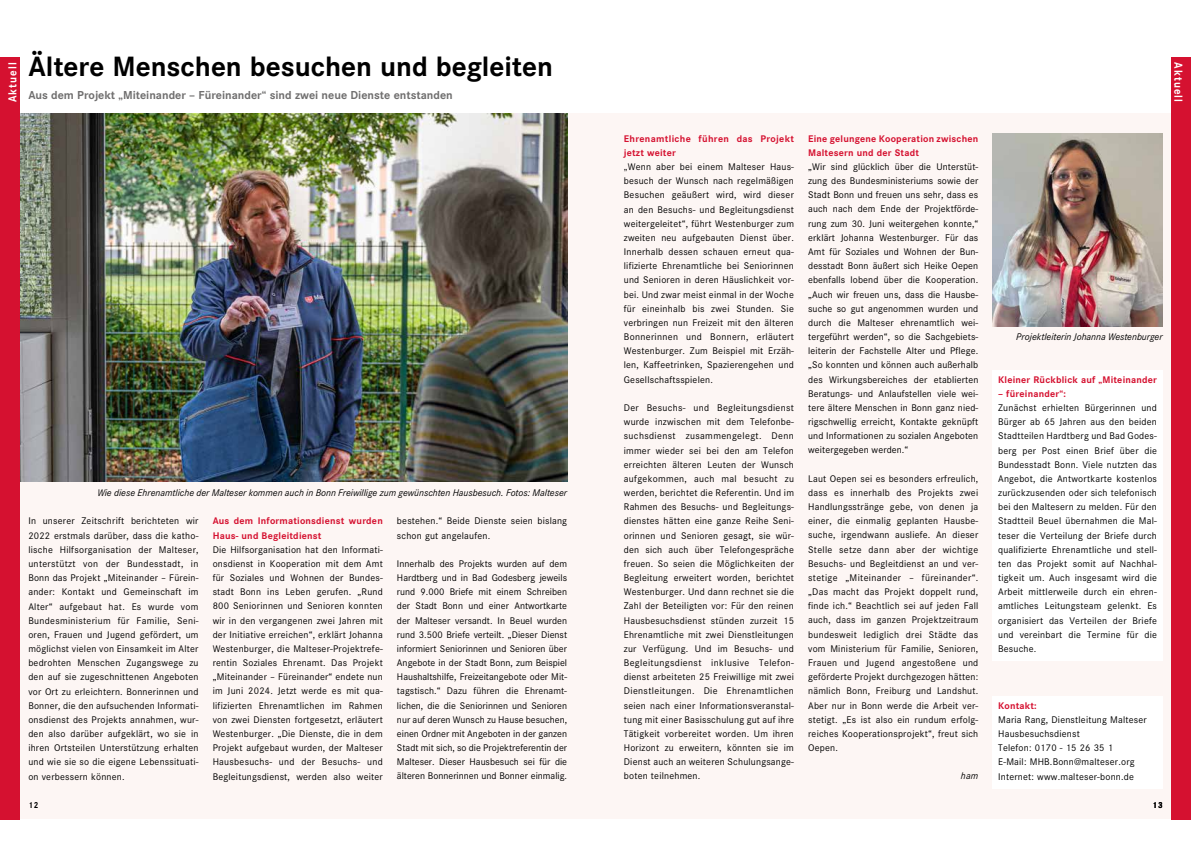
<style>
.page{position:relative;width:1191px;height:842px;background:#fff}
.page>*{position:absolute;margin:0;border:0;box-sizing:border-box;transform-origin:0 0}
.t1{font:700 29px "Corporate S";color:#000}
.t2{font:700 12px "Corporate S";color:#706f6f}
.t3{font:700 12px "Corporate S";letter-spacing:.1em;color:#fff;scale:.9 1}
.t4{font:10px/14.2px "Corporate S";letter-spacing:.02em;color:#000;text-align:justify}
.t5{font:700 10px/14.2px "Corporate S";letter-spacing:.02em;color:#d51130}
.t6{font:italic 10px "Corporate S";color:#000}
.t7{font:700 9px "Corporate S";color:#000;scale:.9 1}
.s1{font-weight:700;color:#d51130}
.s2{font-family:"Helvetica Neue LT Pro";font-weight:300}
</style>
<div class="page">
<div style="left:0;top:113px;width:1191px;height:706px;background:#fdf6f4"></div>
<div style="left:992px;top:370px;width:170px;height:36px;background:#fff"></div>
<div style="left:992px;top:399px;width:170px;height:262px;background:#fff"></div>
<div style="left:992px;top:696px;width:170px;height:22px;background:#fff"></div>
<div style="left:992px;top:710px;width:170px;height:36px;background:#fff"></div>
<div style="left:992px;top:739px;width:170px;height:21px;background:#fff"></div>
<div style="left:992px;top:753px;width:170px;height:35px;background:#fff"></div>
<img style="left:20px;top:113px;width:547px;height:369px">
<img style="left:992px;top:133px;width:170px;height:193px">
<div style="left:0;top:57px;width:20px;height:762px;background:#d51130"></div>
<div style="left:1171px;top:57px;width:20px;height:762px;background:#d51130"></div>
<p class="t3" style="left:4px;top:102px;width:46px;rotate:-90deg">Aktuell</p>
<h1 class="t1" style="left:28px;top:46px;width:526px">Ältere Menschen besuchen und begleiten</h1>
<p class="t2" style="left:28px;top:87px;width:426px">Aus dem Projekt „Miteinander – Füreinander“ sind zwei neue Dienste entstanden</p>
<p class="t3" style="left:1186px;top:62px;width:46px;rotate:90deg">Aktuell</p>
<p class="t6" style="left:97px;top:486px;width:471px">Wie diese Ehrenamtliche der Malteser kommen auch in Bonn Freiwillige zum gewünschten Hausbesuch. Fotos: Malteser</p>
<p class="t4" style="left:28px;top:514px;width:172px">In unserer Zeitschrift berichteten wir 2022 erstmals darüber, dass die katho&shy;lische Hilfsorganisation der Malteser, unterstützt von der Bundesstadt, in Bonn das Projekt „Miteinander – Fürein&shy;ander: Kontakt und Gemeinschaft im Alter“ aufgebaut hat. Es wurde vom Bundesministerium für Familie, Seni&shy;oren, Frauen und Jugend gefördert, um möglichst vielen von Einsamkeit im Alter bedrohten Menschen Zugangswege zu den auf sie zugeschnittenen Angeboten vor Ort zu erleichtern. Bonnerinnen und Bonner, die den aufsuchenden Informati&shy;onsdienst des Projekts annahmen, wur&shy;den also darüber aufgeklärt, wo sie in ihren Ortsteilen Unterstützung erhalten und wie sie so die eigene Lebenssituati&shy;on verbessern können.</p>
<p class="t5" style="left:213px;top:514px;width:172px">Aus dem Informationsdienst wurden<br>Haus- und Begleitdienst</p>
<p class="t4" style="left:213px;top:542px;width:172px">Die Hilfsorganisation hat den Informati&shy;onsdienst in Kooperation mit dem Amt für Soziales und Wohnen der Bundes&shy;stadt Bonn ins Leben gerufen. „Rund 800 Seniorinnen und Senioren konnten wir in den vergangenen zwei Jahren mit der Initiative erreichen“, erklärt Johanna Westenburger, die Malteser-Projektrefe&shy;rentin Soziales Ehrenamt. Das Projekt „Miteinander – Füreinander“ endete nun im Juni 2024. Jetzt werde es mit qua&shy;lifizierten Ehrenamtlichen im Rahmen von zwei Diensten fortgesetzt, erläutert Westenburger. „Die Dienste, die in dem Projekt aufgebaut wurden, der Malteser Hausbesuchs- und der Besuchs- und Begleitungsdienst, werden also weiter</p>
<p class="t4" style="left:397px;top:514px;width:172px">bestehen.“ Beide Dienste seien bislang schon gut angelaufen.</p>
<p class="t4" style="left:397px;top:556px;width:172px">Innerhalb des Projekts wurden auf dem Hardtberg und in Bad Godesberg jeweils rund 9.000 Briefe mit einem Schreiben der Stadt Bonn und einer Antwortkarte der Malteser versandt. In Beuel wurden rund 3.500 Briefe verteilt. „Dieser Dienst informiert Seniorinnen und Senioren über Angebote in der Stadt Bonn, zum Beispiel Haushaltshilfe, Freizeitangebote oder Mit&shy;tagstisch.“ Dazu führen die Ehrenamt&shy;lichen, die die Seniorinnen und Senioren nur auf deren Wunsch zu Hause besuchen, einen Ordner mit Angeboten in der ganzen Stadt mit sich, so die Projektreferentin der Malteser. Dieser Hausbesuch sei für die älteren Bonnerinnen und Bonner einmalig.</p>
<p class="t4" style="left:624px;top:131px;width:172px;text-align:left"><span class="s1">Ehrenamtliche führen das Projekt jetzt weiter<br></span><span class="s2">„</span>Wenn aber bei einem Malteser Haus&shy;besuch der Wunsch nach regelmäßigen Besuchen geäußert wird, wird dieser an den Besuchs- und Begleitungsdienst weitergeleitet“, führt Westenburger zum zweiten neu aufgebauten Dienst über.<br>Innerhalb dessen schauen erneut qua&shy;lifizierte Ehrenamtliche bei Seniorinnen und Senioren in deren Häuslichkeit vor&shy;bei. Und zwar meist einmal in der Woche für eineinhalb bis zwei Stunden. Sie verbringen nun Freizeit mit den älteren Bonnerinnen und Bonnern, erläutert Westenburger. Zum Beispiel mit Erzäh&shy;len, Kaffeetrinken, Spazierengehen und Gesellschaftsspielen.</p>
<p class="t4" style="left:624px;top:400px;width:172px">Der Besuchs- und Begleitungsdienst wurde inzwischen mit dem Telefonbe&shy;suchsdienst zusammengelegt. Denn immer wieder sei bei den am Telefon erreichten älteren Leuten der Wunsch aufgekommen, auch mal besucht zu werden, berichtet die Referentin. Und im Rahmen des Besuchs- und Begleitungs&shy;dienstes hätten eine ganze Reihe Seni&shy;orinnen und Senioren gesagt, sie wür&shy;den sich auch über Telefongespräche freuen. So seien die Möglichkeiten der Begleitung erweitert worden, berichtet Westenburger. Und dann rechnet sie die Zahl der Beteiligten vor: Für den reinen Hausbesuchsdienst stünden zurzeit 15<br>Ehrenamtliche mit zwei Dienstleitungen zur Verfügung. Und im Besuchs- und Begleitungsdienst inklusive Telefon&shy;dienst arbeiteten 25 Freiwillige mit zwei Dienstleitungen. Die Ehrenamtlichen seien nach einer Informationsveranstal&shy;tung mit einer Basisschulung gut auf ihre Tätigkeit vorbereitet worden. Um ihren Horizont zu erweitern, könnten sie im Dienst auch an weiteren Schulungsange&shy;boten teilnehmen.</p>
<p class="t5" style="left:808px;top:131px;width:172px">Eine gelungene Kooperation zwischen<br>Maltesern und der Stadt</p>
<p class="t4" style="left:808px;top:159px;width:172px">„Wir sind glücklich über die Unterstüt&shy;zung des Bundesministeriums sowie der Stadt Bonn und freuen uns sehr, dass es auch nach dem Ende der Projektförde&shy;rung zum 30. Juni weitergehen konnte,“ erklärt Johanna Westenburger. Für das Amt für Soziales und Wohnen der Bun&shy;desstadt Bonn äußert sich Heike Oepen ebenfalls lobend über die Kooperation. „Auch wir freuen uns, dass die Hausbe&shy;suche so gut angenommen wurden und durch die Malteser ehrenamtlich wei&shy;tergeführt werden“, so die Sachgebiets&shy;leiterin der Fachstelle Alter und Pflege. „So konnten und können auch außerhalb des Wirkungsbereiches der etablierten Beratungs- und Anlaufstellen viele wei&shy;tere ältere Menschen in Bonn ganz nied&shy;rigschwellig erreicht, Kontakte geknüpft und Informationen zu sozialen Angeboten weitergegeben werden.“</p>
<p class="t4" style="left:808px;top:471px;width:172px">Laut Oepen sei es besonders erfreulich, dass es innerhalb des Projekts zwei Handlungsstränge gebe, von denen ja einer, die einmalig geplanten Hausbe&shy;suche, irgendwann ausliefe. An dieser Stelle setze dann aber der wichtige Besuchs- und Begleitdienst an und ver&shy;stetige „Miteinander – füreinander“. „Das macht das Projekt doppelt rund, finde ich.“ Beachtlich sei auf jeden Fall auch, dass im ganzen Projektzeitraum bundesweit lediglich drei Städte das vom Ministerium für Familie, Senioren, Frauen und Jugend angestoßene und geförderte Projekt durchgezogen hätten: nämlich Bonn, Freiburg und Landshut.<br>Aber nur in Bonn werde die Arbeit ver&shy;stetigt. „Es ist also ein rundum erfolg&shy;reiches Kooperationsprojekt“, freut sich Oepen.</p>
<p class="t6" style="left:961px;top:770px;width:19px">ham</p>
<p class="t6" style="left:1016px;top:330px;width:148px">Projektleiterin Johanna Westenburger</p>
<p class="t5" style="left:998px;top:372px;width:160px">Kleiner Rückblick auf „Miteinander</p>
<p class="t5" style="left:998px;top:386px;width:69px">– füreinander“:</p>
<p class="t4" style="left:998px;top:400px;width:160px">Zunächst erhielten Bürgerinnen und Bürger ab 65 Jahren aus den beiden Stadtteilen Hardtberg und Bad Godes&shy;berg per Post einen Brief über die Bundesstadt Bonn. Viele nutzten das Angebot, die Antwortkarte kostenlos zurückzusenden oder sich telefonisch bei den Maltesern zu melden. Für den Stadtteil Beuel übernahmen die Mal&shy;teser die Verteilung der Briefe durch qualifizierte Ehrenamtliche und stell&shy;ten das Projekt somit auf Nachhal&shy;tigkeit um. Auch insgesamt wird die Arbeit mittlerweile durch ein ehren&shy;amtliches Leitungsteam gelenkt. Es organisiert das Verteilen der Briefe und vereinbart die Termine für die Besuche.</p>
<p class="t5" style="left:998px;top:698px;width:40px">Kontakt:</p>
<p class="t4" style="left:998px;top:712px;width:150px;text-align:left">Maria Rang, Dienstleitung Malteser<br>Hausbesuchsdienst<br>Telefon: 0170 - 15 26 35 1<br>E-Mail: MHB.Bonn@malteser.org<br>Internet: www.malteser-bonn.de</p>
<p class="t7" style="left:28px;top:799px;width:13px">12</p>
<p class="t7" style="left:1152px;top:799px;width:13px">13</p>
</div>
